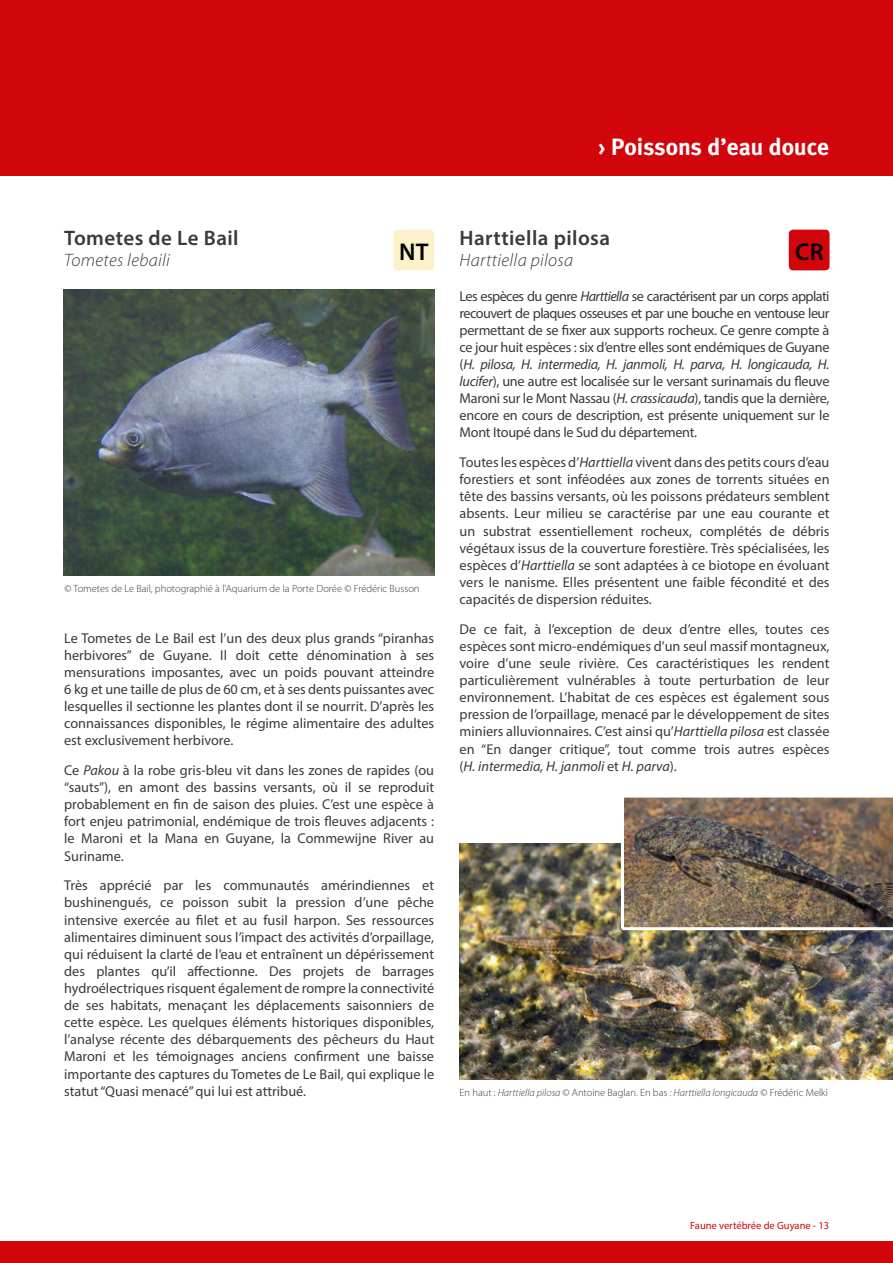
<style>
.page{position:relative;width:893px;height:1263px;background:#fff}
.page>*{position:absolute;margin:0;border:0;box-sizing:border-box;transform-origin:0 0}
.t1{font:600 24.3px "Myriad Pro";color:#000}
.t2{font:700 23.55px "Meta Plus";color:#fff}
.t3{font:600 21px "Myriad Pro";letter-spacing:.02em;color:#3a3a39}
.t4{font:italic 300 18px "Myriad Pro";letter-spacing:.02em;color:#3a3a39}
.t5{font:14.25px/17.1px "Myriad Pro";color:#3a3a39;text-align:justify}
.t6{font:300 10.5px "Myriad Pro";color:#3a3a39}
.t7{font:10.5px "Myriad Pro";color:#d3050c}
.s1{font-style:italic}
</style>
<div class="page">
<div style="left:0;top:0;width:893px;height:176px;background:#d3050c"></div>
<div style="left:0;top:1241px;width:893px;height:22px;background:#d3050c"></div>
<div style="left:789px;top:230px;width:40px;height:40px;background:#d3050c;border-radius:4px"></div>
<div style="left:393px;top:230px;width:41px;height:40px;background:#fbf2cb;border-radius:4px"></div>
<img style="left:460px;top:843px;width:433px;height:237px">
<img style="left:621px;top:797px;width:272px;height:133px">
<img style="left:64px;top:290px;width:370px;height:285px">
<h2 class="t2" style="left:598px;top:133px;width:233px">› Poissons d’eau douce</h2>
<h3 class="t3" style="left:64px;top:225px;width:176px">Tometes de Le Bail</h3>
<p class="t4" style="left:64px;top:250px;width:107px">Tometes lebaili</p>
<h3 class="t3" style="left:460px;top:225px;width:152px">Harttiella pilosa</h3>
<p class="t4" style="left:460px;top:250px;width:115px">Harttiella pilosa</p>
<p class="t5" style="left:460px;top:287px;width:371px">Les espèces du genre <span class="s1">Harttiella</span> se caractérisent par un corps applati recouvert de plaques osseuses et par une bouche en ventouse leur permettant de se fixer aux supports rocheux. Ce genre compte à ce jour huit espèces : six d’entre elles sont endémiques de Guyane (<span class="s1">H. pilosa, H. intermedia, H. janmoli, H. parva, H. longicauda, H. lucifer</span>), une autre est localisée sur le versant surinamais du fleuve Maroni sur le Mont Nassau (<span class="s1">H. crassicauda</span>), tandis que la dernière, encore en cours de description, est présente uniquement sur le Mont Itoupé dans le Sud du département.</p>
<p class="t5" style="left:460px;top:454px;width:371px">Toutes les espèces d’<span class="s1">Harttiella</span> vivent dans des petits cours d’eau forestiers et sont inféodées aux zones de torrents situées en tête des bassins versants, où les poissons prédateurs semblent absents. Leur milieu se caractérise par une eau courante et un substrat essentiellement rocheux, complétés de débris végétaux issus de la couverture forestière. Très spécialisées, les espèces d’<span class="s1">Harttiella</span> se sont adaptées à ce biotope en évoluant vers le nanisme. Elles présentent une faible fécondité et des capacités de dispersion réduites.</p>
<p class="t5" style="left:460px;top:620px;width:371px">De ce fait, à l’exception de deux d’entre elles, toutes ces espèces sont micro-endémiques d’un seul massif montagneux, voire d’une seule rivière. Ces caractéristiques les rendent particulièrement vulnérables à toute perturbation de leur environnement. L’habitat de ces espèces est également sous pression de l’orpaillage, menacé par le développement de sites miniers alluvionnaires. C’est ainsi qu’<span class="s1">Harttiella pilosa</span> est classée en “En danger critique”, tout comme trois autres espèces (<span class="s1">H. intermedia, H. janmoli</span> et <span class="s1">H. parva</span>).</p>
<h1 class="t1" style="left:399px;top:236px;width:31px">NT</h1>
<h1 class="t1" style="left:795px;top:236px;width:30px">CR</h1>
<p class="t6" style="left:65px;top:582px;width:356px">© Tometes de Le Bail, photographié à l'Aquarium de la Porte Dorée © Frédéric Busson</p>
<p class="t5" style="left:64px;top:629px;width:371px">Le Tometes de Le Bail est l’un des deux plus grands “piranhas herbivores” de Guyane. Il doit cette dénomination à ses mensurations imposantes, avec un poids pouvant atteindre 6 kg et une taille de plus de 60 cm, et à ses dents puissantes avec lesquelles il sectionne les plantes dont il se nourrit. D’après les connaissances disponibles, le régime alimentaire des adultes est exclusivement herbivore.</p>
<p class="t5" style="left:64px;top:761px;width:371px">Ce <span class="s1">Pakou</span> à la robe gris-bleu vit dans les zones de rapides (ou “sauts”), en amont des bassins versants, où il se reproduit probablement en fin de saison des pluies. C’est une espèce à fort enjeu patrimonial, endémique de trois fleuves adjacents : le Maroni et la Mana en Guyane, la Commewijne River au Suriname.</p>
<p class="t5" style="left:64px;top:877px;width:371px">Très apprécié par les communautés amérindiennes et bushinengués, ce poisson subit la pression d’une pêche intensive exercée au filet et au fusil harpon. Ses ressources alimentaires diminuent sous l’impact des activités d’orpaillage, qui réduisent la clarté de l’eau et entraînent un dépérissement des plantes qu’il affectionne. Des projets de barrages hydroélectriques risquent également de rompre la connectivité de ses habitats, menaçant les déplacements saisonniers de cette espèce. Les quelques éléments historiques disponibles, l’analyse récente des débarquements des pêcheurs du Haut Maroni et les témoignages anciens confirment une baisse importante des captures du Tometes de Le Bail, qui explique le statut “Quasi menacé” qui lui est attribué.</p>
<p class="t6" style="left:460px;top:1086px;width:370px">En haut : <span class="s1">Harttiella pilosa</span> © Antoine Baglan. En bas : <span class="s1">Harttiella longicauda</span> © Frédéric Melki</p>
<p class="t7" style="left:690px;top:1219px;width:140px">Faune vertébrée de Guyane - 13</p>
</div>
